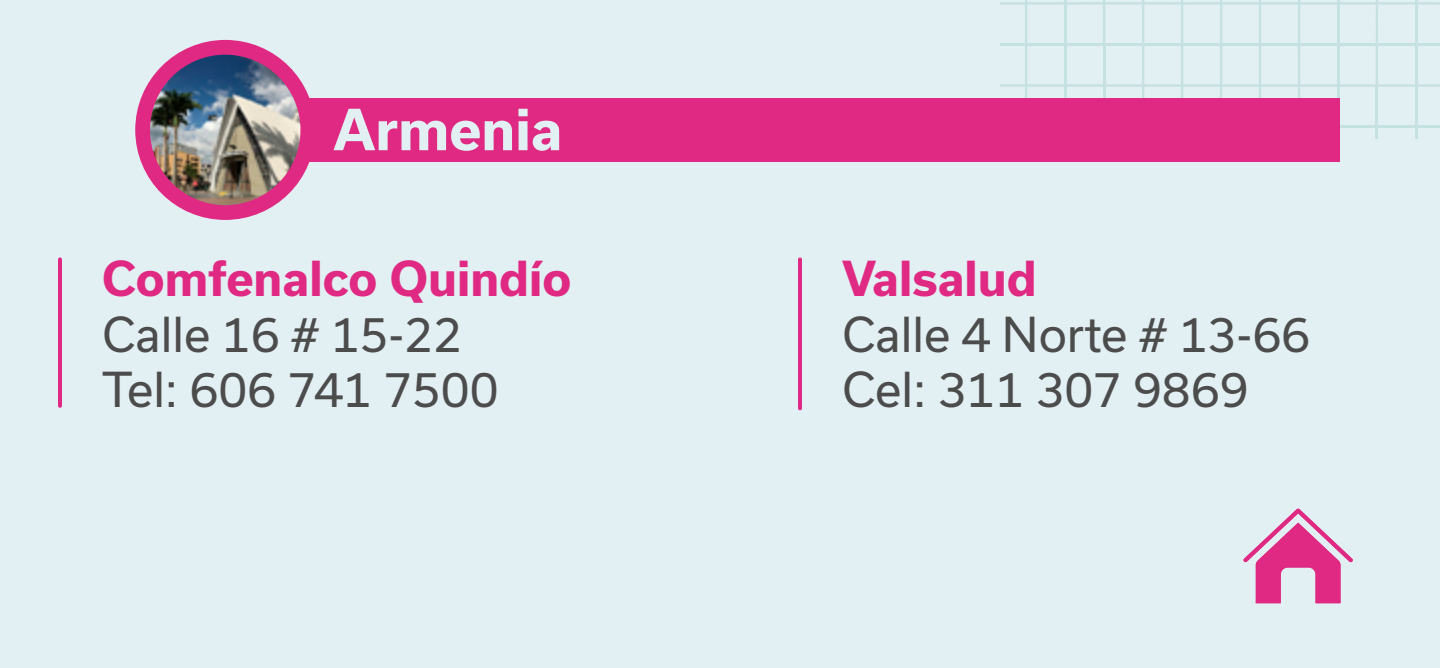
<style>
.page{position:relative;width:1440px;height:668px;background:#e3f0f3}
.page>*{position:absolute;margin:0;border:0;box-sizing:border-box;transform-origin:0 0}
.t1{font:700 54px "Usual";color:#e3f0f3}
.t2{font:46px/55.2px "Usual";color:#4c4c4c}
.t3{font:700 46px "Usual";color:#df2983}
</style>
<div class="page">
<svg style="left:1000px;top:0;width:440px;height:139px"></svg>
<div style="left:236px;top:98px;width:1104px;height:64px;background:#df2983"></div>
<div style="left:135px;top:40px;width:180px;height:180px;background:#df2983;border-radius:50%"></div>
<img style="left:150px;top:55px;width:150px;height:150px;border-radius:75px">
<hr style="left:58px;top:259px;width:4px;height:147px;background:#df2983">
<hr style="left:798px;top:259px;width:4px;height:149px;background:#df2983">
<svg style="left:1243px;top:508px;width:110px;height:95px"></svg>
<p class="t1" style="left:333px;top:99px;width:231px">Armenia</p>
<p class="t3" style="left:102px;top:253px;width:471px">Comfenalco Quindío</p>
<p class="t2" style="left:102px;top:307px;width:398px">Calle 16 # 15-22<br>Tel: 606 741 7500</p>
<p class="t3" style="left:842px;top:253px;width:196px">Valsalud</p>
<p class="t2" style="left:842px;top:307px;width:469px">Calle 4 Norte # 13-66<br>Cel: 311 307 9869</p>
</div>
